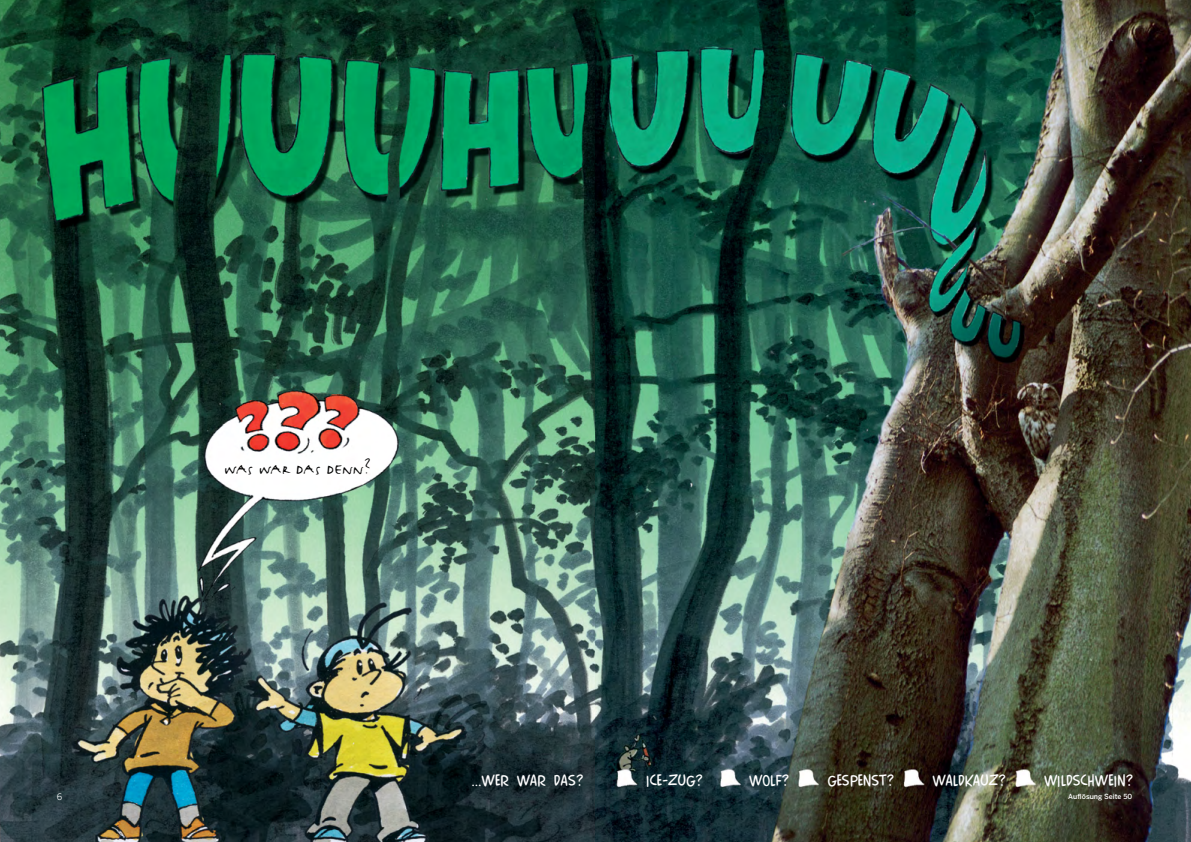
<style>
.page{position:relative;width:1191px;height:842px;background:#fff}
.page>*{position:absolute;margin:0;border:0;box-sizing:border-box;transform-origin:0 0}
.t1{font:25px "FF Justlefthand Caps";color:#000}
.t2{font:14px "Comics Car Toon";letter-spacing:.025em;color:#fff}
.t3{font:9px "Benton Sans";color:#fff}
.t4{font:500 7px "Benton Sans";letter-spacing:-.005em;color:#fff}
</style>
<div class="page">
<img style="left:0;top:0;width:1191px;height:842px">
<p class="t3" style="left:57px;top:792px;width:7px">6</p>
<p class="t1" style="left:224px;top:452px;width:148px">was war das denn?</p>
<p class="t2" style="left:472px;top:772px;width:113px">...WER WAR DAS?</p>
<p class="t2" style="left:646px;top:772px;width:58px">ICE-ZUG?</p>
<p class="t2" style="left:749px;top:772px;width:41px">WOLF?</p>
<p class="t2" style="left:827px;top:772px;width:68px">GESPENST?</p>
<p class="t2" style="left:933px;top:772px;width:74px">WALDKAUZ?</p>
<p class="t2" style="left:1044px;top:772px;width:90px">WILDSCHWEIN?</p>
<p class="t4" style="left:1068px;top:792px;width:65px">Auflösung Seite 50</p>
</div>
